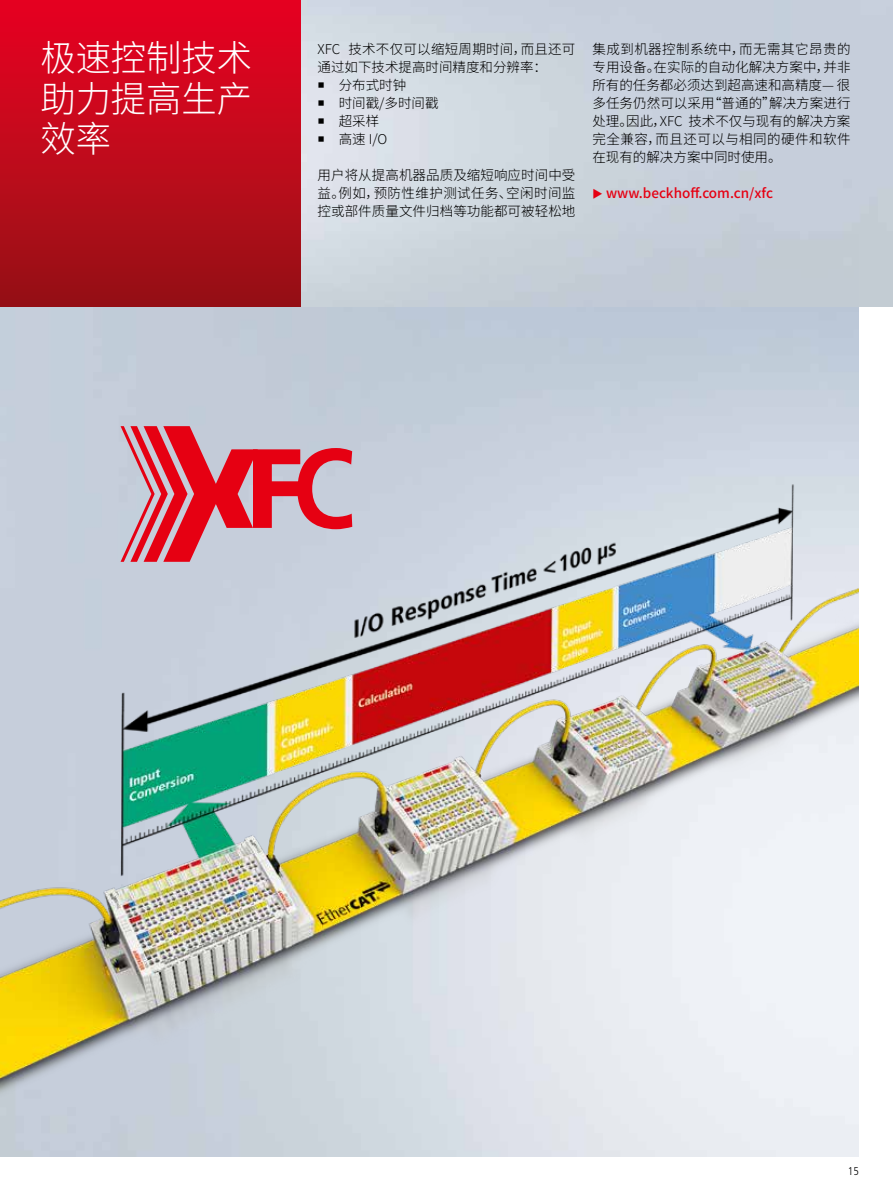
<style>
.page{position:relative;width:893px;height:1191px;background:#fff}
.page>*{position:absolute;margin:0;border:0;box-sizing:border-box;transform-origin:0 0}
.t1{font:100 36px/40.5px "Noto Sans SC";color:#fff;text-align:justify}
.t2{font:100 13.5px/18px "Noto Sans SC";letter-spacing:.005em;color:#000;text-align:justify}
.t3{font:100 13.5px "Noto Sans SC";color:#e60012}
.t4{font:300 condensed 11.25px "Frutiger LT Pro";color:#000}
</style>
<div class="page">
<div style="left:0;top:306px;width:859px;height:31px;background:#bec9d8"></div>
<img style="left:300px;top:0;width:593px;height:306px">
<div style="left:0;top:0;width:300px;height:306px;background:linear-gradient(to bottom,#e90121,#961115)"></div>
<img style="left:0;top:337px;width:859px;height:820px">
<svg style="left:121px;top:426px;width:231px;height:136px;background:#d27887"></svg>
<svg style="left:319px;top:82px;width:5px;height:6px"></svg>
<svg style="left:319px;top:100px;width:5px;height:6px"></svg>
<svg style="left:319px;top:118px;width:5px;height:6px"></svg>
<svg style="left:319px;top:136px;width:5px;height:6px"></svg>
<h1 class="t1" style="left:40px;top:38px;width:213px">极速控制技术助力提高生产效率</h1>
<p class="t2" style="left:317px;top:40px;width:259px">XFC 技术不仅可以缩短周期时间，而且还可</p>
<p class="t2" style="left:317px;top:58px;width:231px">通过如下技术提高时间精度和分辨率：</p>
<p class="t2" style="left:339px;top:76px;width:69px">分布式时钟</p>
<p class="t2" style="left:339px;top:94px;width:101px">时间戳/多时间戳</p>
<p class="t2" style="left:339px;top:112px;width:42px">超采样</p>
<p class="t2" style="left:339px;top:130px;width:50px">高速 I/O</p>
<p class="t2" style="left:317px;top:166px;width:259px">用户将从提高机器品质及缩短响应时间中受益。例如，预防性维护测试任务、空闲时间监控或部件质量文件归档等功能都可被轻松地</p>
<p class="t2" style="left:592px;top:40px;width:260px">集成到机器控制系统中，而无需其它昂贵的专用设备。在实际的自动化解决方案中，并非所有的任务都必须达到超高速和高精度— 很多任务仍然可以采用“普通的”解决方案进行处理。因此，XFC 技术不仅与现有的解决方案完全兼容，而且还可以与相同的硬件和软件在现有的解决方案中同时使用。</p>
<p class="t3" style="left:592px;top:185px;width:182px">◆ www.beckhoff.com.cn/xfc</p>
<p class="t4" style="left:848px;top:1164px;width:13px">15</p>
</div>
